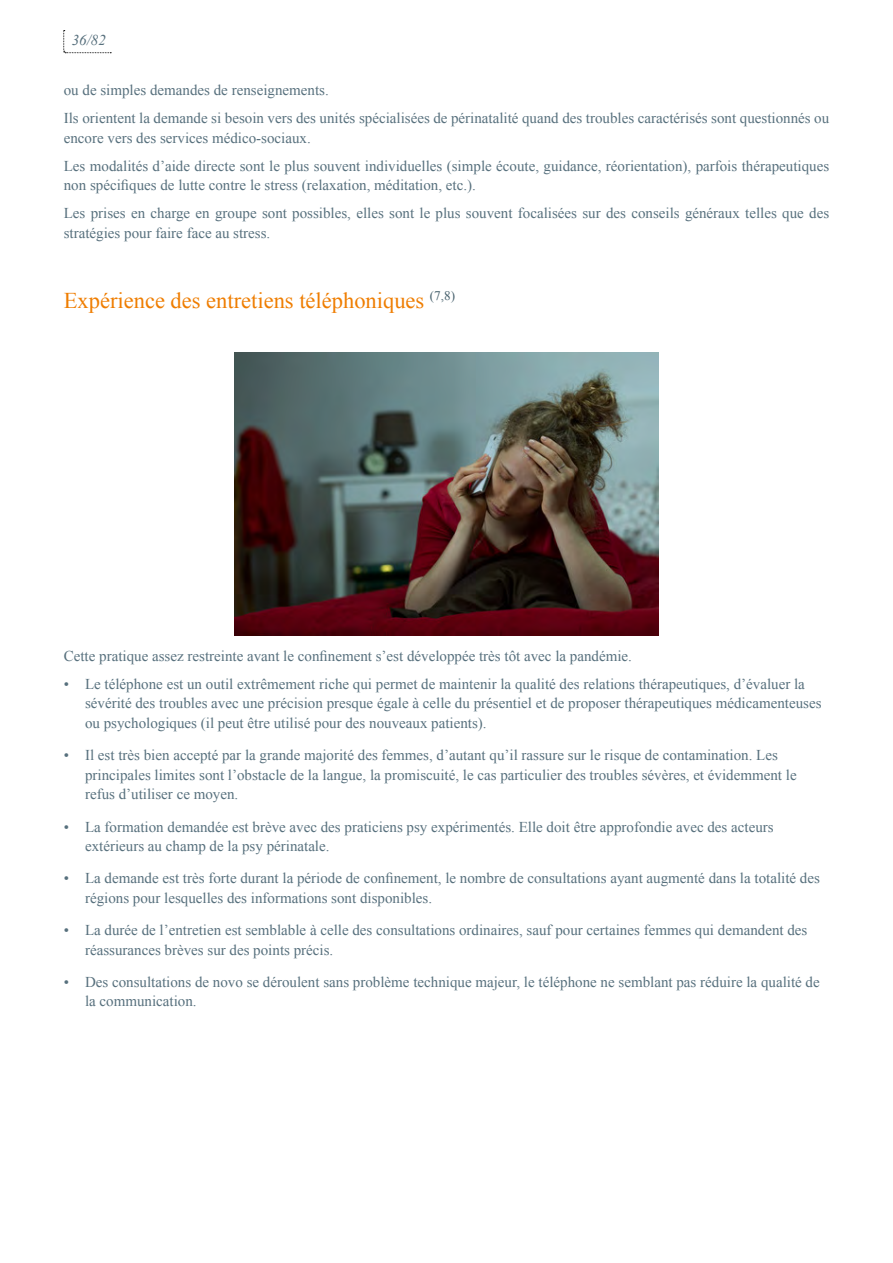
<style>
.page{position:relative;width:893px;height:1263px;background:#fff}
.page>*{position:absolute;margin:0;border:0;box-sizing:border-box;transform-origin:0 0}
.t1{font:22.5px "Times New Roman";color:#ef7d00}
.t2{font:15px/19.5px "Times New Roman";color:#57707d}
.t3{font:italic 15px "Times New Roman";color:#57707d}
</style>
<div class="page">
<svg style="left:63px;top:30px;width:48px;height:23px"></svg>
<img style="left:234px;top:353px;width:425px;height:283px">
<p class="t3" style="left:72px;top:30px;width:36px">36/82</p>
<p class="t2" style="left:64px;top:76px;width:767px;line-height:28px">ou de simples demandes de renseignements.<br>Ils orientent la demande si besoin vers des unités spécialisées de périnatalité quand des troubles caractérisés sont questionnés ou</p>
<p class="t2" style="left:64px;top:124px;width:767px;line-height:28px">encore vers des services médico-sociaux.<br>Les modalités d’aide directe sont le plus souvent individuelles (simple écoute, guidance, réorientation), parfois thérapeutiques</p>
<p class="t2" style="left:64px;top:171px;width:767px;line-height:28px">non spécifiques de lutte contre le stress (relaxation, méditation, etc.).<br>Les prises en charge en groupe sont possibles, elles sont le plus souvent focalisées sur des conseils généraux telles que des</p>
<p class="t2" style="left:64px;top:223px;width:208px">stratégies pour faire face au stress.</p>
<h1 class="t1" style="left:64px;top:285px;width:393px">Expérience des entretiens téléphoniques <sup>(7,8)</sup></h1>
<p class="t2" style="left:64px;top:646px;width:570px">Cette pratique assez restreinte avant le confinement s’est développée très tôt avec la pandémie.</p>
<p class="t2" style="left:85px;top:674px;width:738px;text-indent:-21px">• Le téléphone est un outil extrêmement riche qui permet de maintenir la qualité des relations thérapeutiques, d’évaluer la sévérité des troubles avec une précision presque égale à celle du présentiel et de proposer thérapeutiques médicamenteuses ou psychologiques (il peut être utilisé pour des nouveaux patients).</p>
<p class="t2" style="left:85px;top:745px;width:713px;text-indent:-21px">• Il est très bien accepté par la grande majorité des femmes, d’autant qu’il rassure sur le risque de contamination. Les principales limites sont l’obstacle de la langue, la promiscuité, le cas particulier des troubles sévères, et évidemment le refus d’utiliser ce moyen.</p>
<p class="t2" style="left:85px;top:816px;width:690px;text-indent:-21px">• La formation demandée est brève avec des praticiens psy expérimentés. Elle doit être approfondie avec des acteurs extérieurs au champ de la psy périnatale.</p>
<p class="t2" style="left:85px;top:868px;width:736px;text-indent:-21px">• La demande est très forte durant la période de confinement, le nombre de consultations ayant augmenté dans la totalité des régions pour lesquelles des informations sont disponibles.</p>
<p class="t2" style="left:85px;top:920px;width:724px;text-indent:-21px">• La durée de l’entretien est semblable à celle des consultations ordinaires, sauf pour certaines femmes qui demandent des réassurances brèves sur des points précis.</p>
<p class="t2" style="left:85px;top:972px;width:736px;text-indent:-21px">• Des consultations de novo se déroulent sans problème technique majeur, le téléphone ne semblant pas réduire la qualité de la communication.</p>
</div>
